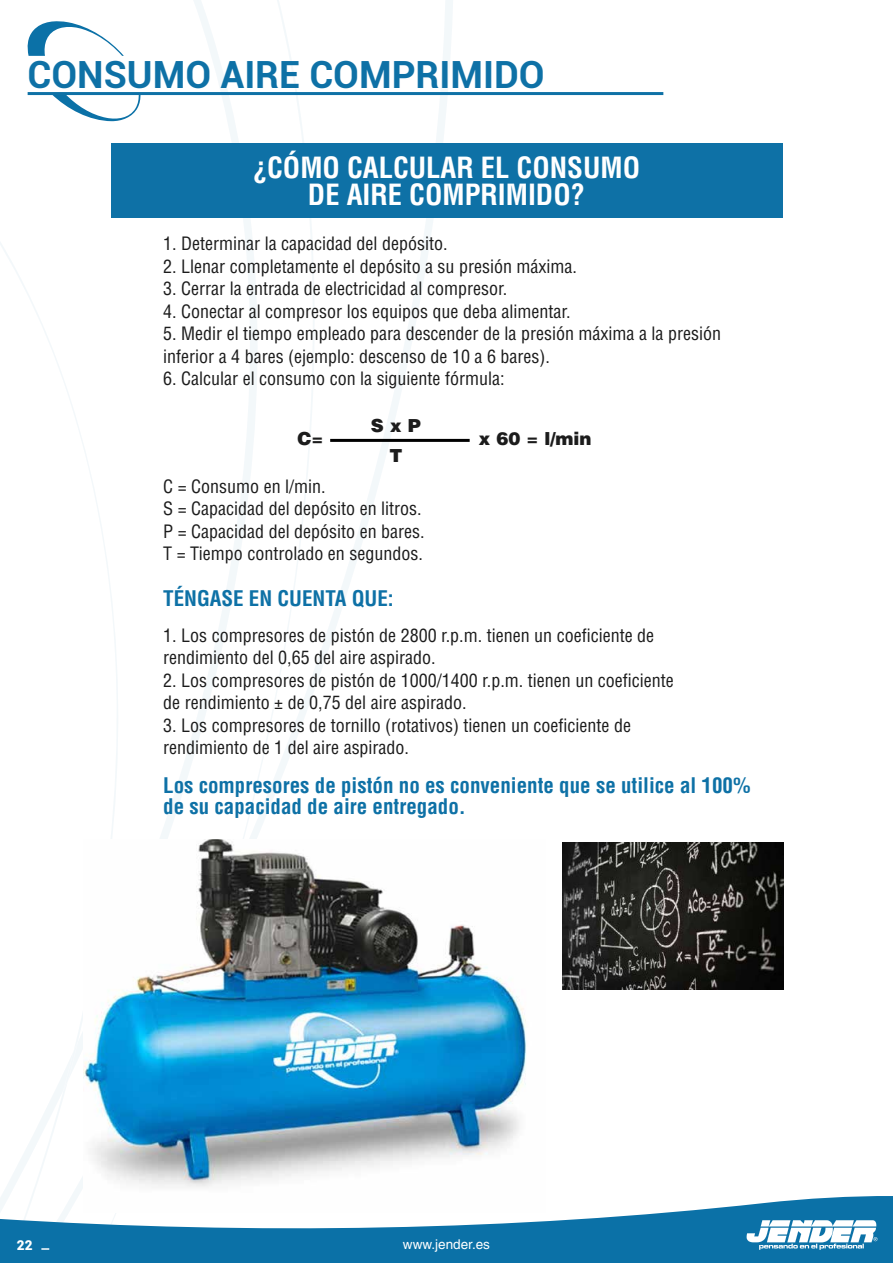
<style>
.page{position:relative;width:893px;height:1263px;background:#fff}
.page>*{position:absolute;margin:0;border:0;box-sizing:border-box;transform-origin:0 0}
.t1{font:700 37.5px "Roboto";color:#0e71a6}
.t2{font:700 condensed 28.5px/27px "Helvetica LT Std";color:#fff;text-align:center}
.t3{font:700 condensed 21px/21px "Helvetica LT Std";color:#0e71a6}
.t4{font:condensed 18px/22.5px "Helvetica LT Std";color:#1c1c1c}
.t5{font:900 18px/30.2px "Helvetica LT Std";color:#1c1c1c;text-align:center}
.t6{font:13.5px "Helvetica LT Std";color:#fff}
.t7{font:900 13.5px "Roboto";color:#fff}
</style>
<div class="page">
<svg style="left:372px;top:0;width:83px;height:506px"></svg>
<svg style="left:236px;top:0;width:136px;height:839px"></svg>
<svg style="left:0;top:0;width:236px;height:1196px"></svg>
<svg style="left:0;top:1196px;width:893px;height:67px;fill:#0b71a7"></svg>
<svg style="left:41px;top:1248px;width:8px;height:2px"></svg>
<svg style="left:747px;top:1220px;width:130px;height:30px"></svg>
<svg style="left:27px;top:20px;width:114px;height:101px"></svg>
<hr style="left:28px;top:92px;width:635px;height:3px;background:#0e71a6">
<img style="left:84px;top:840px;width:462px;height:373px">
<div style="left:111px;top:144px;width:671px;height:74px;background:#0e71a6"></div>
<img style="left:562px;top:842px;width:221px;height:147px">
<hr style="left:330px;top:439px;width:140px;height:3px;background:#000">
<h1 class="t1" style="left:28px;top:48px;width:519px">CONSUMO AIRE COMPRIMIDO</h1>
<h2 class="t2" style="left:253px;top:154px;width:389px">¿CÓMO CALCULAR EL CONSUMO<br>DE AIRE COMPRIMIDO?</h2>
<p class="t4" style="left:163px;top:232px;width:286px">1. Determinar la capacidad del depósito.</p>
<p class="t4" style="left:163px;top:255px;width:415px">2. Llenar completamente el depósito a su presión máxima.</p>
<p class="t4" style="left:163px;top:277px;width:345px">3. Cerrar la entrada de electricidad al compresor.</p>
<p class="t4" style="left:163px;top:300px;width:409px">4. Conectar al compresor los equipos que deba alimentar.</p>
<p class="t4" style="left:163px;top:322px;width:559px">5. Medir el tiempo empleado para descender de la presión máxima a la presión inferior a 4 bares (ejemplo: descenso de 10 a 6 bares).</p>
<p class="t4" style="left:163px;top:367px;width:343px">6. Calcular el consumo con la siguiente fórmula:</p>
<p class="t5" style="left:371px;top:410px;width:51px">S x P<br>T</p>
<p class="t5" style="left:297px;top:423px;width:27px">C=</p>
<p class="t5" style="left:478px;top:423px;width:114px">x 60 = l/min</p>
<p class="t4" style="left:163px;top:475px;width:263px">C = Consumo en l/min.<br>S = Capacidad del depósito en litros.<br>P = Capacidad del depósito en bares.<br>T = Tiempo controlado en segundos.</p>
<p class="t3" style="left:163px;top:587px;width:232px">TÉNGASE EN CUENTA QUE:</p>
<p class="t4" style="left:163px;top:624px;width:493px">1. Los compresores de pistón de 2800 r.p.m. tienen un coeficiente de rendimiento del 0,65 del aire aspirado.</p>
<p class="t4" style="left:163px;top:669px;width:512px">2. Los compresores de pistón de 1000/1400 r.p.m. tienen un coeficiente de rendimiento ± de 0,75 del aire aspirado.</p>
<p class="t4" style="left:163px;top:714px;width:469px">3. Los compresores de tornillo (rotativos) tienen un coeficiente de rendimiento de 1 del aire aspirado.</p>
<p class="t3" style="left:163px;top:775px;width:589px">Los compresores de pistón no es conveniente que se utilice al 100% de su capacidad de aire entregado.</p>
<p class="t7" style="left:17px;top:1235px;width:17px">22</p>
<p class="t6" style="left:403px;top:1237px;width:89px">www.jender.es</p>
</div>
